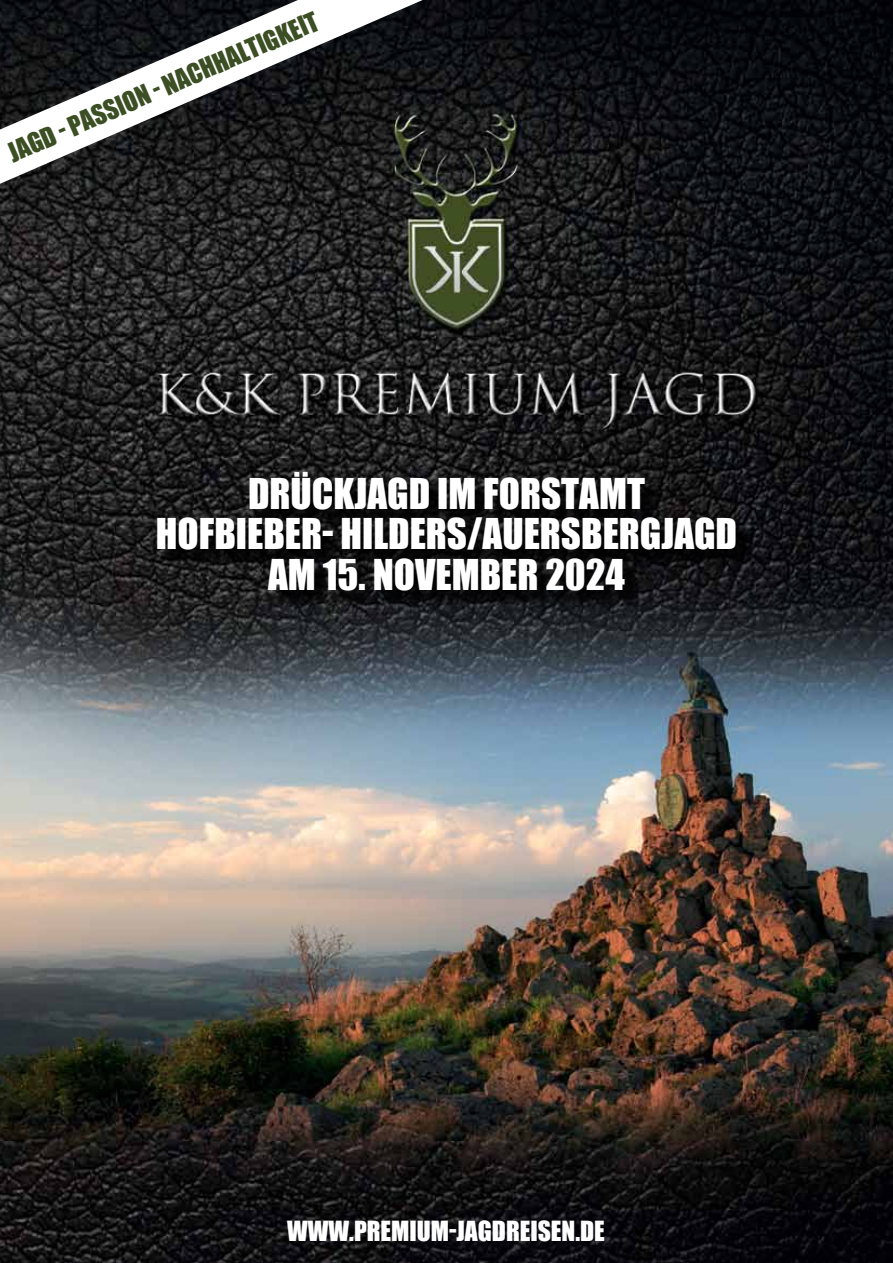
<style>
.page{position:relative;width:893px;height:1263px;background:#fff}
.page>*{position:absolute;margin:0;border:0;box-sizing:border-box;transform-origin:0 0}
.t1{font:39px/40.2px "Impact";color:#fff;text-align:center}
.t2{font:25.5px "Impact";color:#fff}
.t3{font:25.35px "Impact";color:#3c4e23}
</style>
<div class="page">
<img style="left:0;top:0;width:893px;height:1263px">
<svg style="left:0;top:0;width:423px;height:184px"></svg>
<div style="left:160px;top:475px;width:594px;height:134px;background:#000;opacity:.75"></div>
<p class="t3" style="left:2px;top:137px;width:337px;rotate:-24deg">JAGD - PASSION - NACHHALTIGKEIT</p>
<p class="t1" style="left:156px;top:473px;width:583px">DRÜCKJAGD IM FORSTAMT<br>HOFBIEBER- HILDERS/AUERSBERGJAGD<br>AM 15. NOVEMBER 2024</p>
<p class="t2" style="left:287px;top:1211px;width:319px">WWW.PREMIUM-JAGDREISEN.DE</p>
</div>
